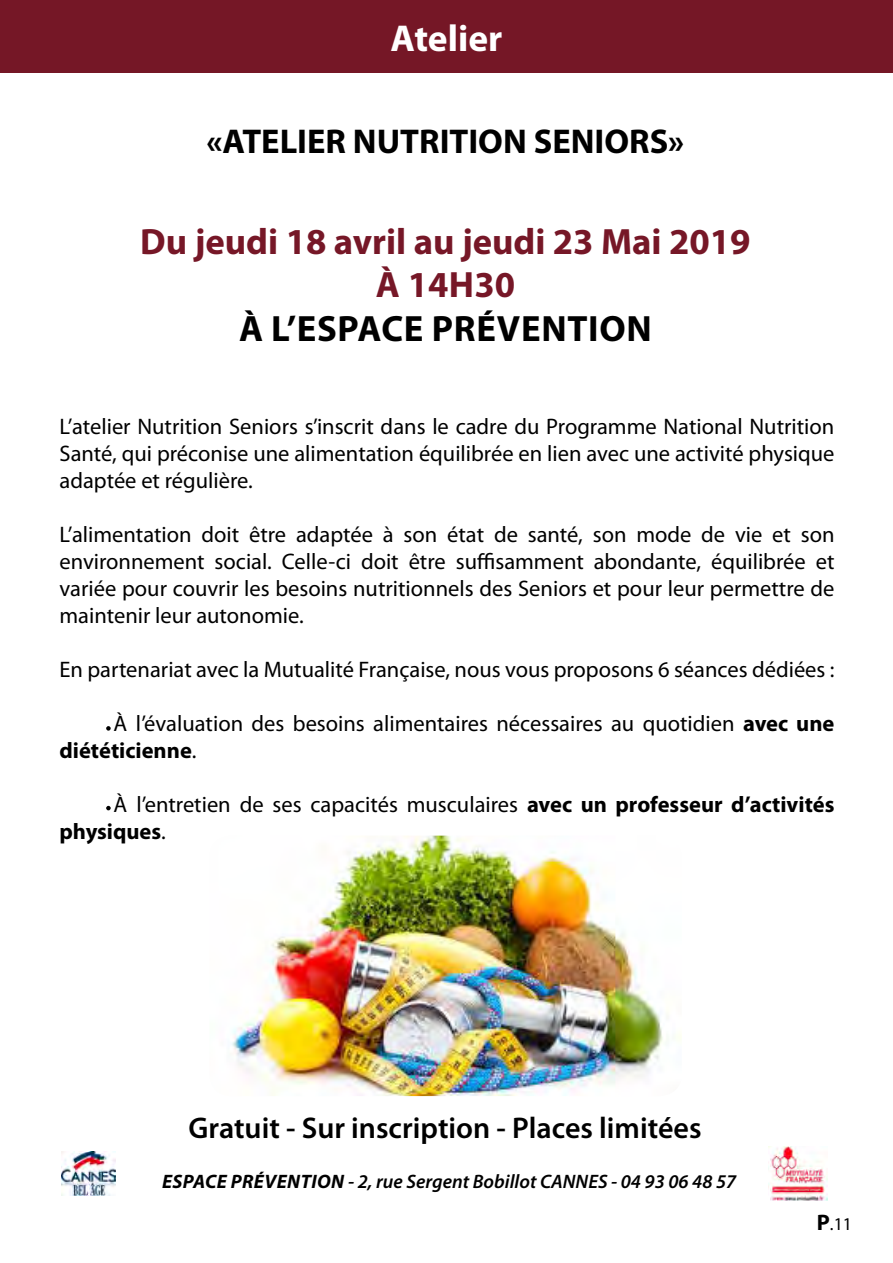
<style>
.page{position:relative;width:893px;height:1263px;background:#fff}
.page>*{position:absolute;margin:0;border:0;box-sizing:border-box;transform-origin:0 0}
.t1{font:700 37.5px "Myriad Pro";color:#fff}
.t2{font:700 36.75px/43.2px "Myriad Pro";color:#761727;text-align:center}
.t3{font:700 36.75px "Myriad Pro";letter-spacing:.02em;color:#000}
.t4{font:700 34.5px "Myriad Pro";color:#000}
.t5{font:600 30px "Myriad Pro";color:#000}
.t6{font:22.5px/27px "Myriad Pro";color:#000;text-align:justify}
.t7{font:italic 600 19.5px "Myriad Pro";color:#000}
.t8{font:18px "Myriad Pro";color:#000}
.s1{font-weight:700}
.s2{font-weight:700;font-size:22.5px}
</style>
<div class="page">
<div style="left:0;top:0;width:893px;height:73px;background:#751726"></div>
<img style="left:231px;top:836px;width:451px;height:260px">
<img style="left:61px;top:1151px;width:54px;height:44px">
<img style="left:769px;top:1146px;width:58px;height:54px">
<svg style="left:106px;top:726px;width:5px;height:5px"></svg>
<svg style="left:106px;top:806px;width:5px;height:4px"></svg>
<h1 class="t1" style="left:391px;top:14px;width:113px">Atelier</h1>
<h3 class="t4" style="left:207px;top:119px;width:479px">«ATELIER NUTRITION SENIORS»</h3>
<h2 class="t2" style="left:140px;top:219px;width:612px">Du jeudi 18 avril au jeudi 23 Mai 2019<br>À 14H30</h2>
<h2 class="t3" style="left:239px;top:304px;width:414px">À L’ESPACE PRÉVENTION</h2>
<p class="t6" style="left:60px;top:412px;width:776px">L’atelier Nutrition Seniors s’inscrit dans le cadre du Programme National Nutrition Santé, qui préconise une alimentation équilibrée en lien avec une activité physique adaptée et régulière.</p>
<p class="t6" style="left:60px;top:520px;width:776px">L’alimentation doit être adaptée à son état de santé, son mode de vie et son environnement social. Celle-ci doit être suffisamment abondante, équilibrée et variée pour couvrir les besoins nutritionnels des Seniors et pour leur permettre de maintenir leur autonomie.</p>
<p class="t6" style="left:60px;top:655px;width:776px">En partenariat avec la Mutualité Française, nous vous proposons 6 séances dédiées :</p>
<p class="t6" style="left:60px;top:709px;width:776px;text-indent:54px">À l’évaluation des besoins alimentaires nécessaires au quotidien <span class="s1">avec une diététicienne</span>.</p>
<p class="t6" style="left:60px;top:790px;width:776px;text-indent:54px">À l’entretien de ses capacités musculaires <span class="s1">avec un professeur d’activités physiques</span>.</p>
<h3 class="t5" style="left:189px;top:1109px;width:514px">Gratuit - Sur inscription - Places limitées</h3>
<p class="t7" style="left:162px;top:1169px;width:576px"><span class="s1">ESPACE PRÉVENTION</span> - 2, rue Sergent Bobillot CANNES - 04 93 06 48 57</p>
<p class="t8" style="left:817px;top:1213px;width:37px"><span class="s2">P</span>.11</p>
</div>
